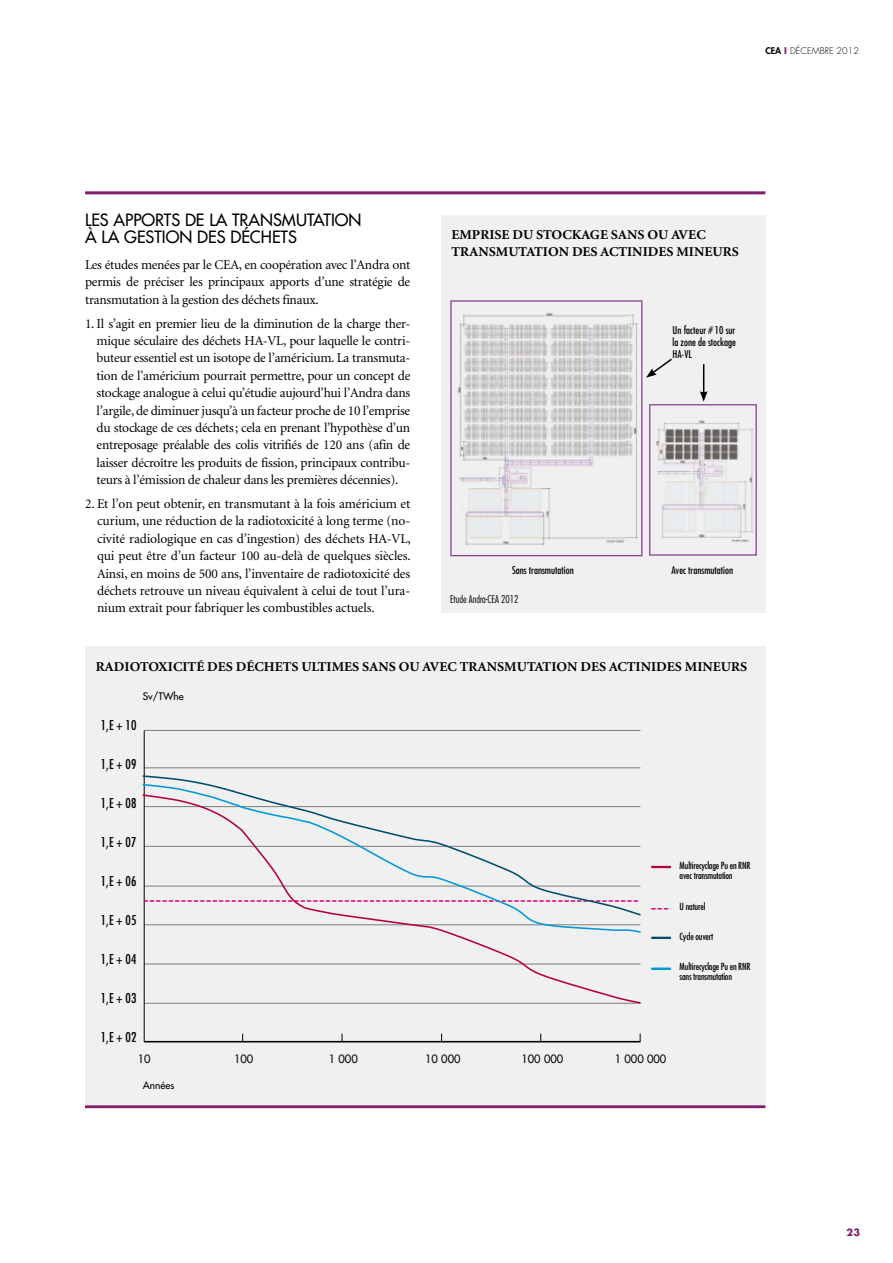
<style>
.page{position:relative;width:893px;height:1263px;background:#fff}
.page>*{position:absolute;margin:0;border:0;box-sizing:border-box;transform-origin:0 0}
.t1{font:16.5px/17.4px "Futura";letter-spacing:.145em;color:#000}
.t2{font:13.5px/17.4px "Minion";letter-spacing:-.02em;color:#000;text-align:justify}
.t3{font:700 13.5px/17.1px "Minion";color:#000;scale:1.05 1}
.t4{font:condensed 13.2px "Futura";color:#000}
.t5{font:11.1px "Futura";color:#000}
.t6{font:condensed 10.5px/12px "Futura";color:#000;text-align:justify}
.t7{font:300 condensed 10.5px "Futura";color:#000}
.t8{font:10.2px "Futura";color:#000}
.t9{font:700 9.75px "Futura";color:#811e6e}
.t10{font:condensed 9.6px/9.6px "Futura";letter-spacing:-.02em;color:#000}
.t11{font:300 9px "Futura";color:#000}
.s1{font-weight:800}
.s2{font-weight:700;color:#811e6e}
</style>
<div class="page">
<hr style="left:85px;top:191px;width:680px;height:3px;background:#811e6e">
<div style="left:441px;top:215px;width:324px;height:397px;background:#f0f0f1"></div>
<div style="left:85px;top:647px;width:680px;height:461px;background:#f0f0f1"></div>
<hr style="left:85px;top:1105px;width:680px;height:3px;background:#811e6e">
<hr style="left:144px;top:1041px;width:496px;height:1px;background:#000">
<hr style="left:144px;top:767px;width:496px;height:1px;background:#7b7c7e">
<hr style="left:144px;top:730px;width:496px;height:1px;background:#7b7c7e">
<hr style="left:144px;top:730px;width:1px;height:312px;background:#000">
<div style="left:651px;top:866px;width:20px;height:2px;border:2px solid #b30045"></div>
<svg style="left:652px;top:908px;width:17px;height:1px"></svg>
<div style="left:651px;top:937px;width:20px;height:2px;border:2px solid #004d6f"></div>
<div style="left:651px;top:967px;width:20px;height:3px;border:2px solid #0098d8"></div>
<svg style="left:142px;top:774px;width:61px;height:9px"></svg>
<svg style="left:142px;top:793px;width:499px;height:212px"></svg>
<svg style="left:450px;top:300px;width:192px;height:256px"></svg>
<svg style="left:646px;top:358px;width:111px;height:198px"></svg>
<p class="t11" style="left:765px;top:45px;width:43px"><span class="s1">CEA</span><span class="s2">i</span>DÉCEM</p>
<p class="t11" style="left:820px;top:45px;width:41px">BRE 2012</p>
<p class="t1" style="left:85px;top:211px;width:278px">LES APPORTS DE LA TRANSMUTATION<br>À LA GESTION DES DÉCHETS</p>
<p class="t2" style="left:85px;top:256px;width:327px">Les études menées par le CEA, en coopération avec l’Andra ont permis de préciser les principaux apports d’une stratégie de transmutation à la gestion des déchets finaux.</p>
<p class="t2" style="left:97px;top:315px;width:315px;text-indent:-12px">1. Il s’agit en premier lieu de la diminution de la charge ther&shy;mique séculaire des déchets HA-VL, pour laquelle le contri&shy;buteur essentiel est un isotope de l’américium. La transmuta&shy;tion de l’américium pourrait permettre, pour un concept de stockage analogue à celui qu’étudie aujourd’hui l’Andra dans l’argile, de diminuer jusqu’à un facteur proche de 10 l’emprise du stockage de ces déchets; cela en prenant l’hypothèse d’un entreposage préalable des colis vitrifiés de 120 ans (afin de laisser décroître les produits de fission, principaux contribu&shy;teurs à l’émission de chaleur dans les premières décennies).</p>
<p class="t2" style="left:97px;top:495px;width:315px;text-indent:-12px">2. Et l’on peut obtenir, en transmutant à la fois américium et curium, une réduction de la radiotoxicité à long terme (no&shy;civité radiologique en cas d’ingestion) des déchets HA-VL, qui peut être d’un facteur 100 au-delà de quelques siècles.<br>Ainsi, en moins de 500 ans, l’inventaire de radiotoxicité des déchets retrouve un niveau équivalent à celui de tout l’ura&shy;nium extrait pour fabriquer les combustibles actuels.</p>
<p class="t3" style="left:451px;top:227px;width:275px">EMPRISE DU STOCKAGE SANS OU AVEC<br>TRANSMUTATION DES ACTINIDES MINEURS</p>
<p class="t6" style="left:673px;top:324px;width:65px">Un facteur # 10 sur la zone de stockage HA-VL</p>
<p class="t6" style="left:512px;top:564px;width:63px">Sans transmutation</p>
<p class="t6" style="left:671px;top:564px;width:63px">Avec transmutation</p>
<p class="t7" style="left:450px;top:593px;width:70px">Etude Andra-CEA 2012</p>
<p class="t3" style="left:96px;top:659px;width:622px">RADIOTOXICITÉ DES DÉCHETS ULTIMES SANS OU AVEC TRANSMUTATION DES ACTINIDES MINEURS</p>
<p class="t8" style="left:143px;top:690px;width:42px">SV/TWHE</p>
<p class="t4" style="left:101px;top:718px;width:37px">1,E + 10</p>
<p class="t4" style="left:101px;top:756px;width:37px">1,E + 09</p>
<p class="t4" style="left:101px;top:795px;width:37px">1,E + 08</p>
<p class="t4" style="left:101px;top:834px;width:37px">1,E + 07</p>
<p class="t4" style="left:101px;top:873px;width:37px">1,E + 06</p>
<p class="t4" style="left:101px;top:912px;width:37px">1,E + 05</p>
<p class="t4" style="left:101px;top:951px;width:37px">1,E + 04</p>
<p class="t4" style="left:101px;top:990px;width:37px">1,E + 03</p>
<p class="t4" style="left:101px;top:1029px;width:37px">1,E + 02</p>
<p class="t5" style="left:138px;top:1051px;width:14px">10</p>
<p class="t5" style="left:234px;top:1051px;width:21px">100</p>
<p class="t5" style="left:329px;top:1051px;width:31px">1 000</p>
<p class="t5" style="left:425px;top:1051px;width:37px">10 000</p>
<p class="t5" style="left:521px;top:1051px;width:43px">100 000</p>
<p class="t5" style="left:615px;top:1051px;width:53px">1 000 000</p>
<p class="t8" style="left:143px;top:1078px;width:33px">ANNÉES</p>
<p class="t10" style="left:680px;top:861px;width:72px">Multirecyclage Pu en RNR avec transmutation</p>
<p class="t10" style="left:680px;top:902px;width:27px">U naturel</p>
<p class="t10" style="left:680px;top:932px;width:35px">Cycle ouvert</p>
<p class="t10" style="left:680px;top:962px;width:72px">Multirecyclage Pu en RNR sans transmutation</p>
<p class="t9" style="left:847px;top:1226px;width:15px">23</p>
</div>
